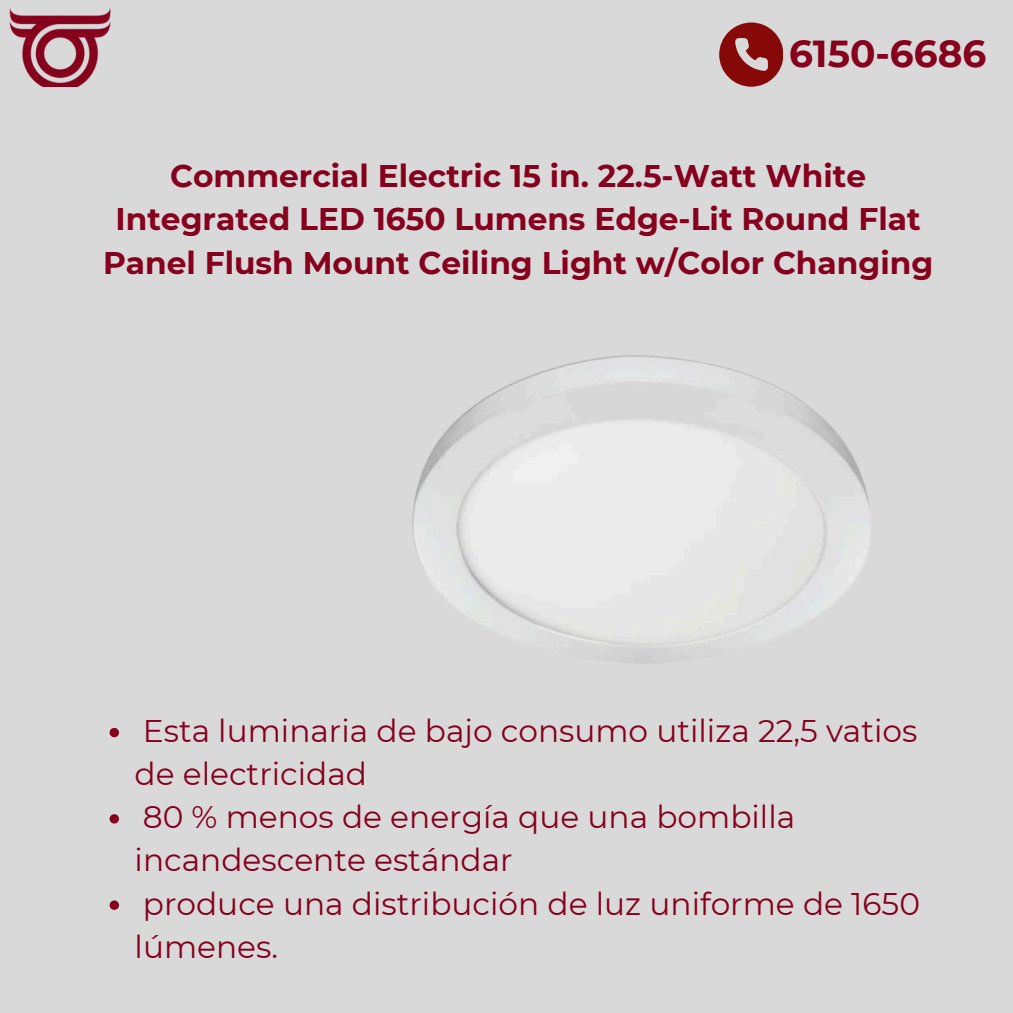
<style>
.page{position:relative;width:1013px;height:1013px;background:#fff}
.page>*{position:absolute;margin:0;border:0;box-sizing:border-box;transform-origin:0 0}
.t1{font:700 37.5px "Montserrat";color:#86001d}
.t2{font:31.25px/43.1px "Montserrat";color:#86001d}
.t3{font:700 31.25px/43.1px "Montserrat";color:#86001d;text-align:center}
</style>
<div class="page">
<div style="left:0;top:0;width:1012px;height:1012px;background:#d9d9d9"></div>
<img style="left:9px;top:8px;width:102px;height:78px">
<svg style="left:719px;top:22px;width:64px;height:64px"></svg>
<img style="left:412px;top:355px;width:458px;height:309px">
<svg style="left:110px;top:728px;width:9px;height:9px"></svg>
<svg style="left:110px;top:814px;width:9px;height:9px"></svg>
<svg style="left:110px;top:900px;width:9px;height:9px"></svg>
<h1 class="t1" style="left:789px;top:30px;width:199px">6150-6686</h1>
<p class="t3" style="left:103px;top:154px;width:831px">Commercial Electric 15 in. 22.5-Watt White<br>Integrated LED 1650 Lumens Edge-Lit Round Flat<br>Panel Flush Mount Ceiling Light w/Color Changing</p>
<h2 class="t2" style="left:135px;top:709px;width:784px">Esta luminaria de bajo consumo utiliza 22,5 vatios de electricidad</h2>
<p class="t2" style="left:135px;top:795px;width:662px">80 % menos de energía que una bombilla incandescente estándar</p>
<p class="t2" style="left:135px;top:881px;width:787px">produce una distribución de luz uniforme de 1650 lúmenes.</p>
</div>
